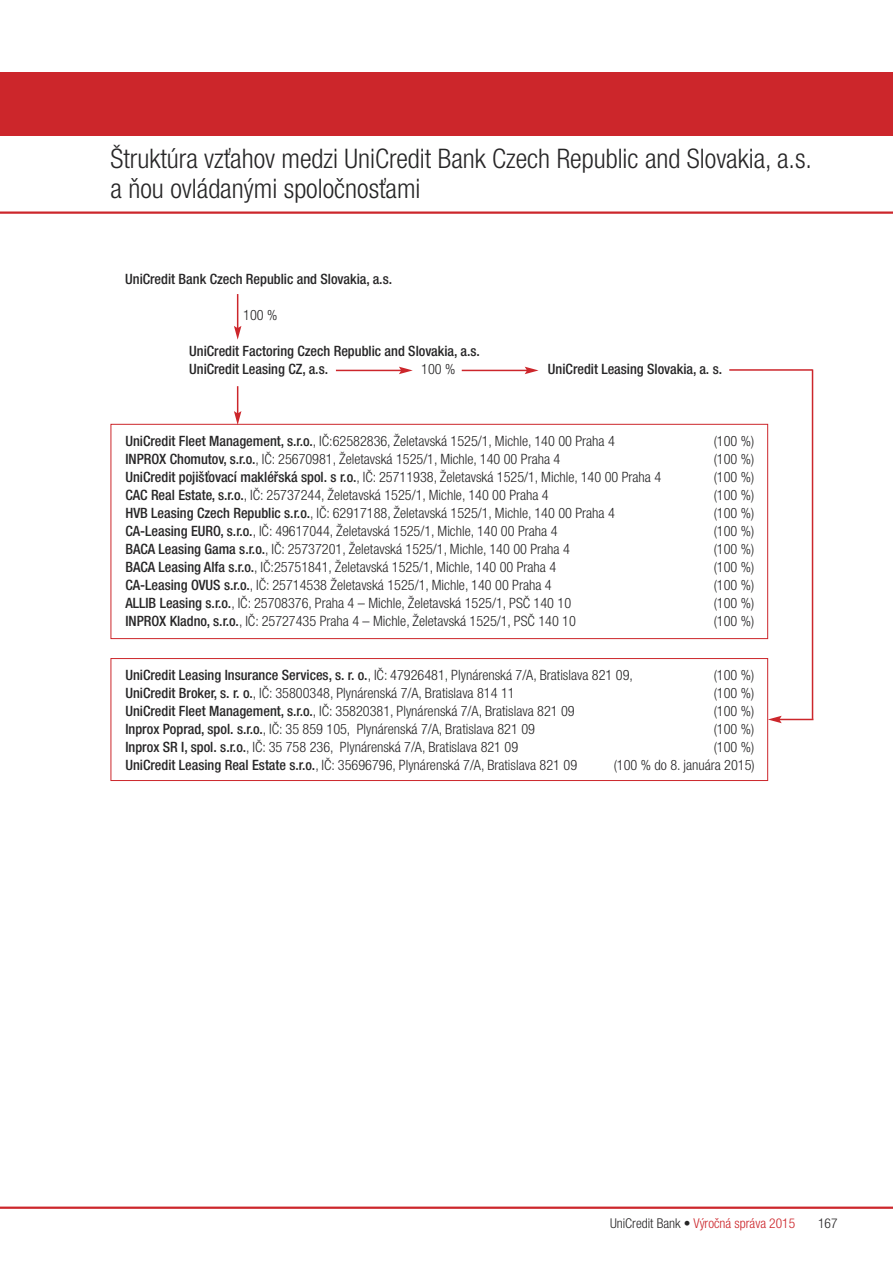
<style>
.page{position:relative;width:893px;height:1263px;background:#fff}
.page>*{position:absolute;margin:0;border:0;box-sizing:border-box;transform-origin:0 0}
.t1{font:300 condensed 27px/30px "Helvetica Neue CE";color:#272627}
.t2{font:300 condensed 14.25px "Helvetica Neue CE";color:#272627}
.t3{font:500 condensed 14.25px/18px "Helvetica Neue CE";color:#272627}
.t4{font:300 condensed 13.5px "Helvetica Neue CE";color:#cc262b}
.t5{font:300 condensed 13.5px "Helvetica Neue CE";color:#272627}
.s1{font-weight:500}
.s2{color:#272627}
</style>
<div class="page">
<div style="left:0;top:72px;width:893px;height:64px;background:#cc262b"></div>
<hr style="left:0;top:211px;width:893px;height:3px;background:#cc262b">
<hr style="left:0;top:1206px;width:893px;height:3px;background:#cc262b">
<div style="left:111px;top:424px;width:657px;height:215px;border:1px solid #cc262b"></div>
<div style="left:111px;top:658px;width:657px;height:123px;border:1px solid #cc262b"></div>
<hr style="left:237px;top:294px;width:1px;height:34px;background:#cc262b">
<svg style="left:234px;top:326px;width:7px;height:14px"></svg>
<hr style="left:779px;top:719px;width:34px;height:1px;background:#cc262b">
<svg style="left:768px;top:716px;width:14px;height:7px"></svg>
<svg style="left:234px;top:386px;width:7px;height:39px"></svg>
<hr style="left:336px;top:370px;width:65px;height:1px;background:#cc262b">
<svg style="left:399px;top:367px;width:14px;height:7px"></svg>
<hr style="left:462px;top:370px;width:65px;height:1px;background:#cc262b">
<svg style="left:525px;top:367px;width:14px;height:7px"></svg>
<hr style="left:729px;top:369px;width:83px;height:2px;background:#cc262b">
<hr style="left:812px;top:369px;width:1px;height:350px;background:#cc262b">
<h1 class="t1" style="left:111px;top:145px;width:703px">Štruktúra vzťahov medzi UniCredit Bank Czech Republic and Slovakia, a.s. a ňou ovládanými spoločnosťami</h1>
<p class="t3" style="left:125px;top:271px;width:268px">UniCredit Bank Czech Republic and Slovakia, a.s.</p>
<p class="t2" style="left:243px;top:310px;width:36px">100 %</p>
<p class="t3" style="left:189px;top:343px;width:292px">UniCredit Factoring Czech Republic and Slovakia, a.s.<br>UniCredit Leasing CZ, a.s.</p>
<p class="t2" style="left:421px;top:364px;width:36px">100 %</p>
<p class="t3" style="left:548px;top:361px;width:176px">UniCredit Leasing Slovakia, a. s.</p>
<p class="t2" style="left:125px;top:436px;width:491px"><span class="s1">UniCredit Fleet Management, s.r.o.</span>, IČ:62582836, Želetavská 1525/1, Michle, 140 00 Praha 4</p>
<p class="t2" style="left:714px;top:436px;width:42px">(100 %)</p>
<p class="t2" style="left:125px;top:454px;width:436px"><span class="s1">INPROX Chomutov, s.r.o.</span>, IČ: 25670981, Želetavská 1525/1, Michle, 140 00 Praha 4</p>
<p class="t2" style="left:714px;top:454px;width:42px">(100 %)</p>
<p class="t2" style="left:125px;top:472px;width:537px"><span class="s1">UniCredit pojišťovací makléřská spol. s r.o.</span>, IČ: 25711938, Želetavská 1525/1, Michle, 140 00 Praha 4</p>
<p class="t2" style="left:714px;top:472px;width:42px">(100 %)</p>
<p class="t2" style="left:125px;top:490px;width:425px"><span class="s1">CAC Real Estate, s.r.o.</span>, IČ: 25737244, Želetavská 1525/1, Michle, 140 00 Praha 4</p>
<p class="t2" style="left:714px;top:490px;width:42px">(100 %)</p>
<p class="t2" style="left:125px;top:508px;width:491px"><span class="s1">HVB Leasing Czech Republic s.r.o.</span>, IČ: 62917188, Želetavská 1525/1, Michle, 140 00 Praha 4</p>
<p class="t2" style="left:714px;top:508px;width:42px">(100 %)</p>
<p class="t2" style="left:125px;top:526px;width:434px"><span class="s1">CA-Leasing EURO, s.r.o.</span>, IČ: 49617044, Želetavská 1525/1, Michle, 140 00 Praha 4</p>
<p class="t2" style="left:714px;top:526px;width:42px">(100 %)</p>
<p class="t2" style="left:125px;top:544px;width:446px"><span class="s1">BACA Leasing Gama s.r.o.</span>, IČ: 25737201, Želetavská 1525/1, Michle, 140 00 Praha 4</p>
<p class="t2" style="left:714px;top:544px;width:42px">(100 %)</p>
<p class="t2" style="left:125px;top:562px;width:432px"><span class="s1">BACA Leasing Alfa s.r.o.</span>, IČ:25751841, Želetavská 1525/1, Michle, 140 00 Praha 4</p>
<p class="t2" style="left:714px;top:562px;width:42px">(100 %)</p>
<p class="t2" style="left:125px;top:580px;width:428px"><span class="s1">CA-Leasing OVUS s.r.o.</span>, IČ: 25714538 Želetavská 1525/1, Michle, 140 00 Praha 4</p>
<p class="t2" style="left:714px;top:580px;width:42px">(100 %)</p>
<p class="t2" style="left:125px;top:598px;width:447px"><span class="s1">ALLIB Leasing s.r.o.</span>, IČ: 25708376, Praha 4 – Michle, Želetavská 1525/1, PSČ 140 10</p>
<p class="t2" style="left:714px;top:598px;width:42px">(100 %)</p>
<p class="t2" style="left:125px;top:616px;width:452px"><span class="s1">INPROX Kladno, s.r.o.</span>, IČ: 25727435 Praha 4 – Michle, Želetavská 1525/1, PSČ 140 10</p>
<p class="t2" style="left:714px;top:616px;width:42px">(100 %)</p>
<p class="t2" style="left:125px;top:670px;width:509px"><span class="s1">UniCredit Leasing Insurance Services, s. r. o.</span>, IČ: 47926481, Plynárenská 7/A, Bratislava 821 09,</p>
<p class="t2" style="left:714px;top:670px;width:42px">(100 %)</p>
<p class="t2" style="left:125px;top:688px;width:391px"><span class="s1">UniCredit Broker, s. r. o.</span>, IČ: 35800348, Plynárenská 7/A, Bratislava 814 11</p>
<p class="t2" style="left:714px;top:688px;width:42px">(100 %)</p>
<p class="t2" style="left:125px;top:706px;width:451px"><span class="s1">UniCredit Fleet Management, s.r.o.</span>, IČ: 35820381, Plynárenská 7/A, Bratislava 821 09</p>
<p class="t2" style="left:714px;top:706px;width:42px">(100 %)</p>
<p class="t2" style="left:125px;top:724px;width:411px"><span class="s1">Inprox Poprad, spol. s.r.o.</span>, IČ: 35 859 105, Plynárenská 7/A, Bratislava 821 09</p>
<p class="t2" style="left:714px;top:724px;width:42px">(100 %)</p>
<p class="t2" style="left:125px;top:742px;width:394px"><span class="s1">Inprox SR I, spol. s.r.o.</span>, IČ: 35 758 236, Plynárenská 7/A, Bratislava 821 09</p>
<p class="t2" style="left:714px;top:742px;width:42px">(100 %)</p>
<p class="t2" style="left:125px;top:760px;width:453px"><span class="s1">UniCredit Leasing Real Estate s.r.o.</span>, IČ: 35696796, Plynárenská 7/A, Bratislava 821 09</p>
<p class="t2" style="left:614px;top:760px;width:142px">(100 % do 8. januára 2015)</p>
<p class="t4" style="left:610px;top:1218px;width:187px"><span class="s2">UniCredit Bank •</span> Výročná správa 2015</p>
<p class="t5" style="left:818px;top:1218px;width:21px">167</p>
</div>
